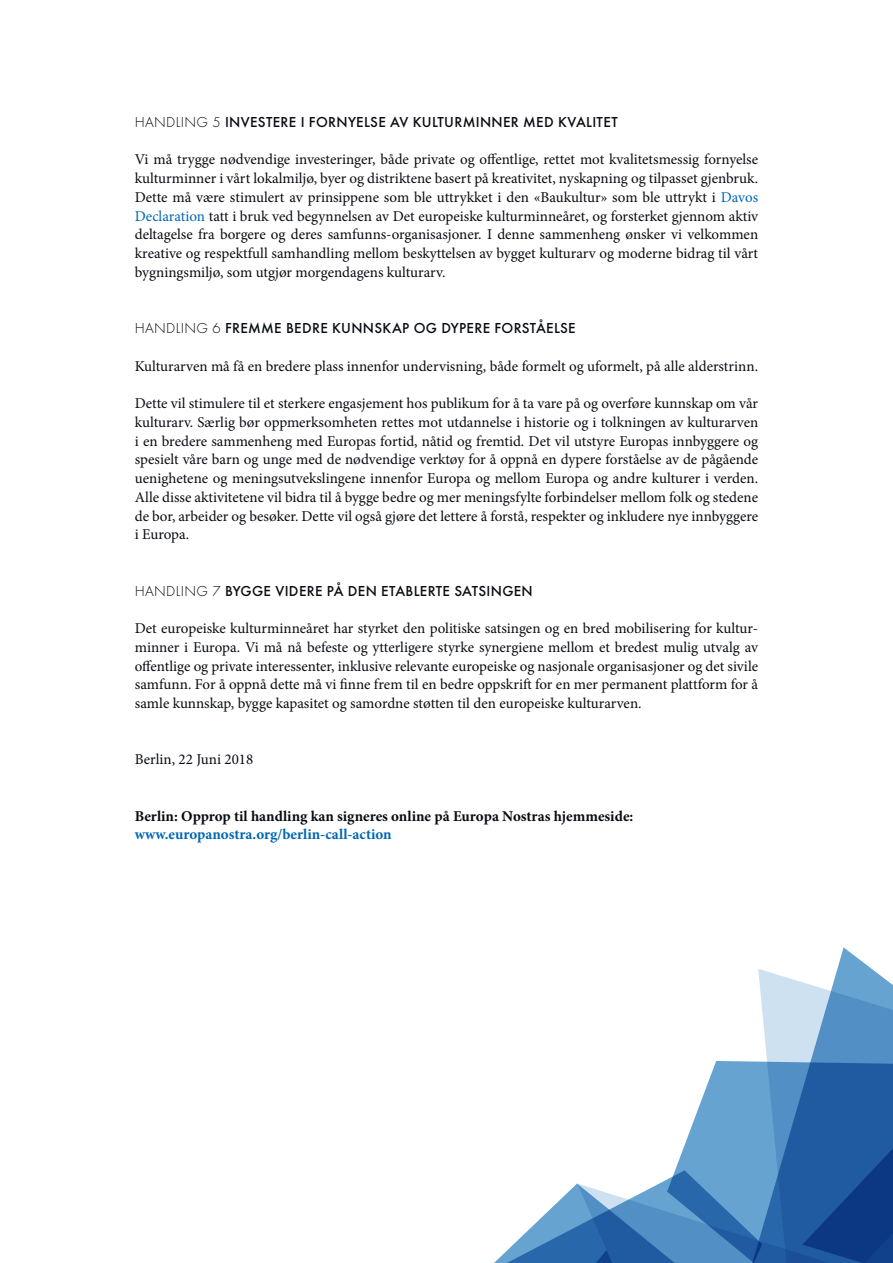
<style>
.page{position:relative;width:893px;height:1263px;background:#fff}
.page>*{position:absolute;margin:0;border:0;box-sizing:border-box;transform-origin:0 0}
.t1{font:15px/18.8px "Minion Pro";color:#080c12;text-align:justify}
.t2{font:500 15px "Futura";letter-spacing:.02em;color:#080c12}
.t3{font:700 15px "Minion Pro";color:#080c12}
.t4{font:700 15px "Minion Pro";color:#0166b3}
.s1{font-weight:300}
.s2{color:#0166b3}
</style>
<div class="page">
<svg style="left:494px;top:1061px;width:244px;height:202px"></svg>
<svg style="left:738px;top:947px;width:155px;height:316px;background:#5e8cbe"></svg>
<p class="t2" style="left:135px;top:110px;width:484px"><span class="s1">HANDLING 5</span> INVESTERE I FORNYELSE AV KULTURMINNER MED KVALITET</p>
<p class="t1" style="left:135px;top:150px;width:625px">Vi må trygge nødvendige investeringer, både private og offentlige, rettet mot kvalitetsmessig fornyelse kulturminner i vårt lokalmiljø, byer og distriktene basert på kreativitet, nyskapning og tilpasset gjenbruk.<br>Dette må være stimulert av prinsippene som ble uttrykket i den «Baukultur» som ble uttrykt i <span class="s2">Davos Declaration</span> tatt i bruk ved begynnelsen av Det europeiske kulturminneåret, og forsterket gjennom aktiv deltagelse fra borgere og deres samfunns-organisasjoner. I denne sammenheng ønsker vi velkommen kreative og respektfull samhandling mellom beskyttelsen av bygget kulturarv og moderne bidrag til vårt bygningsmiljø, som utgjør morgendagens kulturarv.</p>
<p class="t2" style="left:135px;top:317px;width:442px"><span class="s1">HANDLING 6</span> FREMME BEDRE KUNNSKAP OG DYPERE FORSTÅELSE</p>
<p class="t1" style="left:135px;top:356px;width:625px">Kulturarven må få en bredere plass innenfor undervisning, både formelt og uformelt, på alle alderstrinn.</p>
<p class="t1" style="left:135px;top:394px;width:625px">Dette vil stimulere til et sterkere engasjement hos publikum for å ta vare på og overføre kunnskap om vår kulturarv. Særlig bør oppmerksomheten rettes mot utdannelse i historie og i tolkningen av kulturarven i en bredere sammenheng med Europas fortid, nåtid og fremtid. Det vil utstyre Europas innbyggere og spesielt våre barn og unge med de nødvendige verktøy for å oppnå en dypere forståelse av de pågående uenighetene og meningsutvekslingene innenfor Europa og mellom Europa og andre kulturer i verden.<br>Alle disse aktivitetene vil bidra til å bygge bedre og mer meningsfylte forbindelser mellom folk og stedene de bor, arbeider og besøker. Dette vil også gjøre det lettere å forstå, respekter og inkludere nye innbyggere i Europa.</p>
<p class="t2" style="left:135px;top:579px;width:400px"><span class="s1">HANDLING 7</span> BYGGE VIDERE PÅ DEN ETABLERTE SATSINGEN</p>
<p class="t1" style="left:135px;top:619px;width:625px">Det europeiske kulturminneåret har styrket den politiske satsingen og en bred mobilisering for kultur&shy;minner i Europa. Vi må nå befeste og ytterligere styrke synergiene mellom et bredest mulig utvalg av offentlige og private interessenter, inklusive relevante europeiske og nasjonale organisasjoner og det sivile samfunn. For å oppnå dette må vi finne frem til en bedre oppskrift for en mer permanent plattform for å samle kunnskap, bygge kapasitet og samordne støtten til den europeiske kulturarven.</p>
<p class="t1" style="left:135px;top:750px;width:120px">Berlin, 22 Juni 2018</p>
<p class="t3" style="left:135px;top:805px;width:500px">Berlin: Opprop til handling kan signeres online på Europa Nostras hjemmeside:</p>
<p class="t4" style="left:135px;top:824px;width:258px">www.europanostra.org/berlin-call-action</p>
</div>
